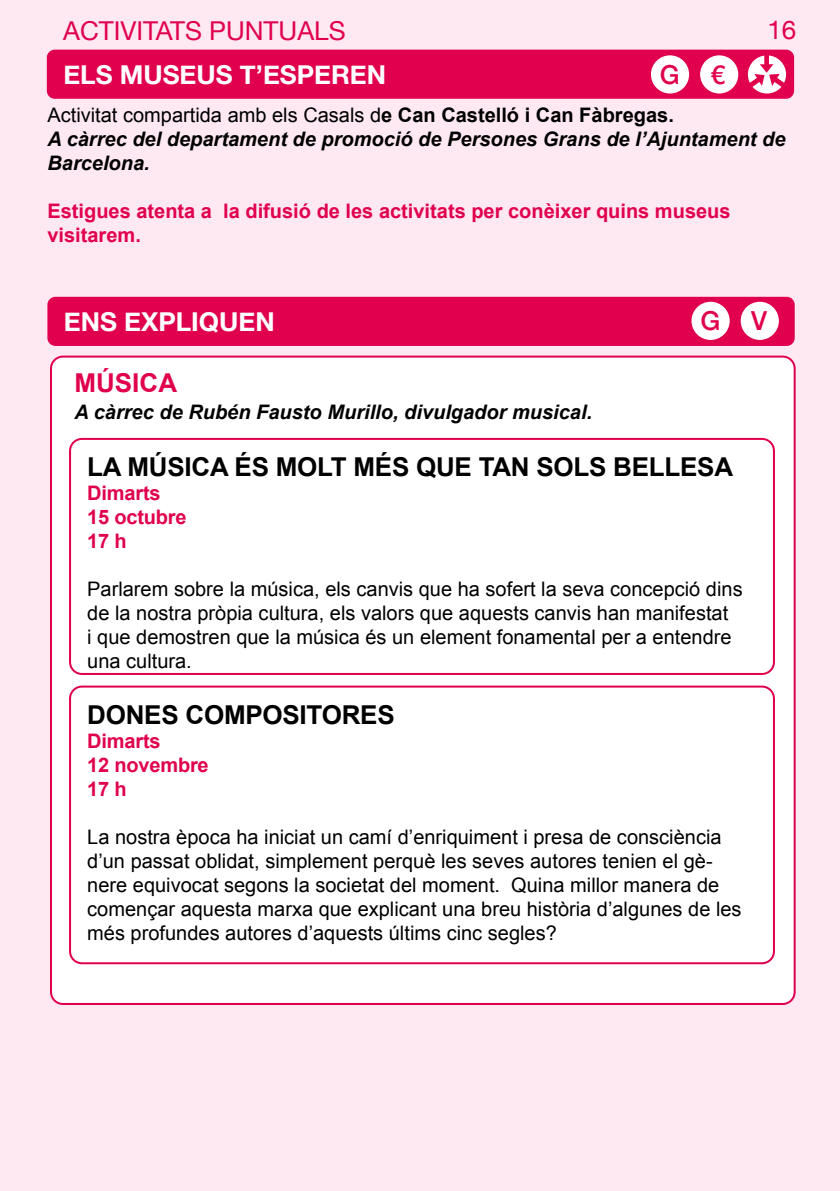
<style>
.page{position:relative;width:840px;height:1191px;background:#fff}
.page>*{position:absolute;margin:0;border:0;box-sizing:border-box;transform-origin:0 0}
.t1{font:500 26.2px "Helvetica Neue";color:#e0004d}
.t2{font:700 26px "Arial";letter-spacing:-.01em;color:#000}
.t3{font:700 26px "Helvetica Neue";color:#fff}
.t4{font:26px "Helvetica Neue";color:#e0004d}
.t5{font:700 26px "Arial";color:#e0004d}
.t6{font:20px/24px "Arial";color:#000}
.t7{font:italic 700 20px/24px "Arial";color:#000}
.t8{font:700 20px/24px "Arial";color:#e0004d}
.s1{font-weight:400;font-style:normal}
.s2{font-style:normal}
</style>
<div class="page">
<div style="left:0;top:0;width:839px;height:1191px;background:#fee8f2"></div>
<div style="left:48px;top:51px;width:744px;height:47px;background:#e0004d;border-radius:7px"></div>
<div style="left:47px;top:50px;width:746px;height:49px;border:2px solid #e0004d;border-radius:7px"></div>
<div style="left:699px;top:55px;width:38px;height:38px;background:#fff;border-radius:50%"></div>
<div style="left:747px;top:55px;width:38px;height:38px;background:#fff;border-radius:50%"></div>
<svg style="left:746px;top:51px;width:41px;height:38px"></svg>
<div style="left:650px;top:55px;width:38px;height:38px;background:#fff;border-radius:50%"></div>
<div style="left:48px;top:298px;width:745px;height:47px;background:#e0004d;border-radius:7px"></div>
<div style="left:47px;top:297px;width:747px;height:49px;border:2px solid #e0004d;border-radius:7px"></div>
<div style="left:740px;top:302px;width:38px;height:38px;background:#fff;border-radius:50%"></div>
<div style="left:691px;top:302px;width:38px;height:38px;background:#fff;border-radius:50%"></div>
<div style="left:51px;top:356px;width:743px;height:648px;background:#fff;border-radius:12px"></div>
<div style="left:69px;top:438px;width:705px;height:237px;border:2px solid #e0004d;border-radius:12px"></div>
<div style="left:69px;top:685px;width:705px;height:279px;border:2px solid #e0004d;border-radius:12px"></div>
<h2 class="t4" style="left:63px;top:12px;width:284px">ACTIVITATS PUNTUALS</h2>
<h2 class="t3" style="left:63px;top:54px;width:324px">ELS MUSEUS T’ESPEREN</h2>
<h1 class="t1" style="left:659px;top:53px;width:67px">G €</h1>
<h2 class="t4" style="left:766px;top:11px;width:30px">16</h2>
<p class="t7" style="left:47px;top:104px;width:739px"><span class="s1">Activitat compartida amb els Casals d</span><span class="s2">e Can Castelló i Can Fàbregas.<br></span>A càrrec del departament de promoció de Persones Grans de l’Ajuntament de<br>Barcelona.</p>
<p class="t8" style="left:47px;top:200px;width:684px">Estigues atenta a la difusió de les activitats per conèixer quins museus visitarem.</p>
<h2 class="t3" style="left:64px;top:301px;width:212px">ENS EXPLIQUEN</h2>
<h1 class="t1" style="left:700px;top:300px;width:68px">G V</h1>
<h2 class="t5" style="left:74px;top:366px;width:104px">MÚSICA</h2>
<p class="t7" style="left:74px;top:400px;width:519px">A càrrec de Rubén Fausto Murillo, divulgador musical.</p>
<h2 class="t2" style="left:87px;top:450px;width:647px">LA MÚSICA ÉS MOLT MÉS QUE TAN SOLS BELLESA</h2>
<p class="t8" style="left:87px;top:481px;width:101px">Dimarts<br>15 octubre<br>17 h</p>
<p class="t6" style="left:87px;top:577px;width:656px">Parlarem sobre la música, els canvis que ha sofert la seva concepció dins de la nostra pròpia cultura, els valors que aquests canvis han manifestat<br>i que demostren que la música és un element fonamental per a entendre una cultura.</p>
<h2 class="t2" style="left:87px;top:697px;width:309px">DONES COMPOSITORES</h2>
<p class="t8" style="left:87px;top:729px;width:123px">Dimarts<br>12 novembre<br>17 h</p>
<p class="t6" style="left:87px;top:825px;width:655px">La nostra època ha iniciat un camí d’enriquiment i presa de consciència d’un passat oblidat, simplement perquè les seves autores tenien el gè&shy;nere equivocat segons la societat del moment. Quina millor manera de començar aquesta marxa que explicant una breu història d’algunes de les més profundes autores d’aquests últims cinc segles?</p>
</div>
